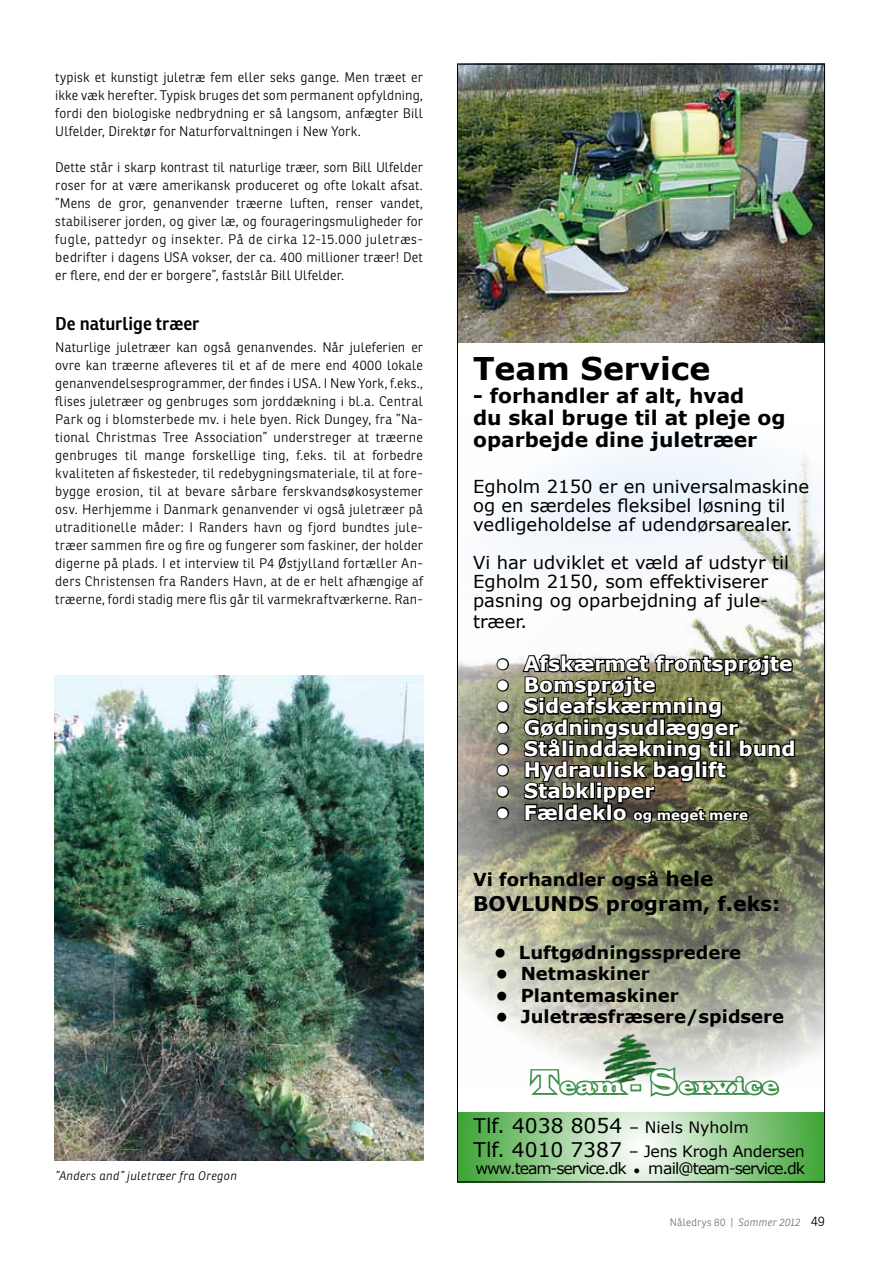
<style>
.page{position:relative;width:893px;height:1263px;background:#fff}
.page>*{position:absolute;margin:0;border:0;box-sizing:border-box;transform-origin:0 0}
.t1{font:700 31.35px "Verdana";color:#000}
.t2{font:22.35px "Latin Wide";letter-spacing:.1em;color:#fff;scale:.76 1}
.t3{font:700 20.1px "Verdana";color:#fff}
.t4{font:700 20.1px/22.4px "Verdana";color:#000}
.t5{font:20.1px "Verdana";color:#000}
.t6{font:600 18px "Ronnia Fyens";letter-spacing:-.005em;color:#000}
.t7{font:17.85px/19px "Verdana";color:#000}
.t8{font:700 17.85px "Verdana";color:#000}
.t9{font:15.6px/17.4px "Verdana";letter-spacing:-.07em;color:#000}
.t10{font:300 13.5px/18px "Ronnia Fyens";letter-spacing:.01em;color:#000;text-align:justify}
.t11{font:700 13.35px "Verdana";color:#fff}
.t12{font:italic 300 12px "Ronnia Fyens";letter-spacing:.025em;color:#000}
.t13{font:300 10.5px "Ronnia Fyens";letter-spacing:.025em;color:#6f6f6e}
.s1{font-size:20.1px}
.s2{font-size:33.6px}
.s3{font-size:15.6px}
.s4{font-size:11.1px}
.s5{font-style:italic}
.s6{font-size:13.5px;color:#000}
</style>
<div class="page">
<img style="left:459px;top:342px;width:364px;height:838px">
<img style="left:459px;top:66px;width:364px;height:276px">
<img style="left:55px;top:676px;width:368px;height:485px">
<p class="t10" style="left:55px;top:68px;width:369px">typisk et kunstigt juletræ fem eller seks gange. Men træet er ikke væk herefter. Typisk bruges det som permanent opfyldning, fordi den biologiske nedbrydning er så langsom, anfægter Bill Ulfelder, Direktør for Naturforvaltningen i New York.</p>
<p class="t10" style="left:55px;top:158px;width:369px">Dette står i skarp kontrast til naturlige træer, som Bill Ulfelder roser for at være amerikansk produceret og ofte lokalt afsat. ”Mens de gror, genanvender træerne luften, renser vandet, stabiliserer jorden, og giver læ, og fourageringsmuligheder for fugle, pattedyr og insekter. På de cirka 12-15.000 juletræs&shy;bedrifter i dagens USA vokser, der ca. 400 millioner træer! Det er flere, end der er borgere”, fastslår Bill Ulfelder.</p>
<h3 class="t6" style="left:55px;top:312px;width:146px">De naturlige træer</h3>
<p class="t10" style="left:55px;top:338px;width:369px">Naturlige juletræer kan også genanvendes. Når juleferien er ovre kan træerne afleveres til et af de mere end 4000 lokale genanvendelsesprogrammer, der findes i USA. I New York, f.eks., flises juletræer og genbruges som jorddækning i bl.a. Central Park og i blomsterbede mv. i hele byen. Rick Dungey, fra ”Na&shy;tional Christmas Tree Association” understreger at træerne genbruges til mange forskellige ting, f.eks. til at forbedre kvaliteten af fiskesteder, til redebygningsmateriale, til at fore&shy;bygge erosion, til at bevare sårbare ferskvandsøkosystemer osv. Herhjemme i Danmark genanvender vi også juletræer på utraditionelle måder: I Randers havn og fjord bundtes jule&shy;træer sammen fire og fire og fungerer som faskiner, der holder digerne på plads. I et interview til P4 Østjylland fortæller An&shy;ders Christensen fra Randers Havn, at de er helt afhængige af træerne, fordi stadig mere flis går til varmekraftværkerne. Ran-</p>
<p class="t12" style="left:55px;top:1168px;width:183px">”Anders and” juletræer fra Oregon</p>
<h1 class="t1" style="left:473px;top:347px;width:239px">Team Service</h1>
<h3 class="t4" style="left:473px;top:384px;width:314px">- forhandler af alt, hvad<br>du skal bruge til at pleje og oparbejde dine juletræer</h3>
<h3 class="t7" style="left:473px;top:477px;width:338px">Egholm 2150 er en universalmaskine og en særdeles fleksibel løsning til vedligeholdelse af udendørsarealer.</h3>
<h3 class="t7" style="left:473px;top:553px;width:317px">Vi har udviklet et væld af udstyr til<br>Egholm 2150, som effektiviserer pasning og oparbejdning af jule-</h3>
<h3 class="t7" style="left:473px;top:612px;width:56px">træer.</h3>
<h3 class="t3" style="left:496px;top:649px;width:298px">• Afskærmet frontsprøjte</h3>
<h3 class="t3" style="left:496px;top:671px;width:161px">• Bomsprøjte</h3>
<h3 class="t3" style="left:496px;top:692px;width:228px">• Sideafskærmning</h3>
<h3 class="t3" style="left:496px;top:713px;width:244px">• Gødningsudlægger</h3>
<h3 class="t3" style="left:496px;top:734px;width:302px">• Stålinddækning til bund</h3>
<h3 class="t3" style="left:496px;top:756px;width:232px">• Hydraulisk baglift</h3>
<h3 class="t3" style="left:496px;top:777px;width:160px">• Stabklipper</h3>
<p class="t11" style="left:496px;top:805px;width:254px"><span class="s1">• Fældeklo</span> og meget mere</p>
<h3 class="t8" style="left:473px;top:867px;width:242px">Vi forhandler også <span class="s1">hele</span></h3>
<h3 class="t4" style="left:473px;top:892px;width:309px">BOVLUNDS program, f.eks:</h3>
<h3 class="t8" style="left:494px;top:940px;width:249px">• Luftgødningsspredere</h3>
<h3 class="t8" style="left:496px;top:961px;width:156px">• Netmaskiner</h3>
<h3 class="t8" style="left:496px;top:983px;width:185px">• Plantemaskiner</h3>
<h3 class="t8" style="left:496px;top:1004px;width:290px">• Juletræsfræsere/spidsere</h3>
<h2 class="t2" style="left:531px;top:1071px;width:326px"><span class="s2">T</span>eam - <span class="s2">S</span>ervice</h2>
<h3 class="t5" style="left:474px;top:1111px;width:277px">Tlf. 4038 8054 <span class="s3">– Niels Nyholm</span></h3>
<p class="t9" style="left:474px;top:1142px;width:333px"><span class="s1">Tlf. 4010 7387</span> – Jens Krogh Andersen www.team-service.dk <span class="s4">●</span> mail@team-service.dk</p>
<p class="t13" style="left:670px;top:1216px;width:157px">Nåledrys 80 | <span class="s5">Sommer 2012</span> <span class="s6">49</span></p>
</div>
